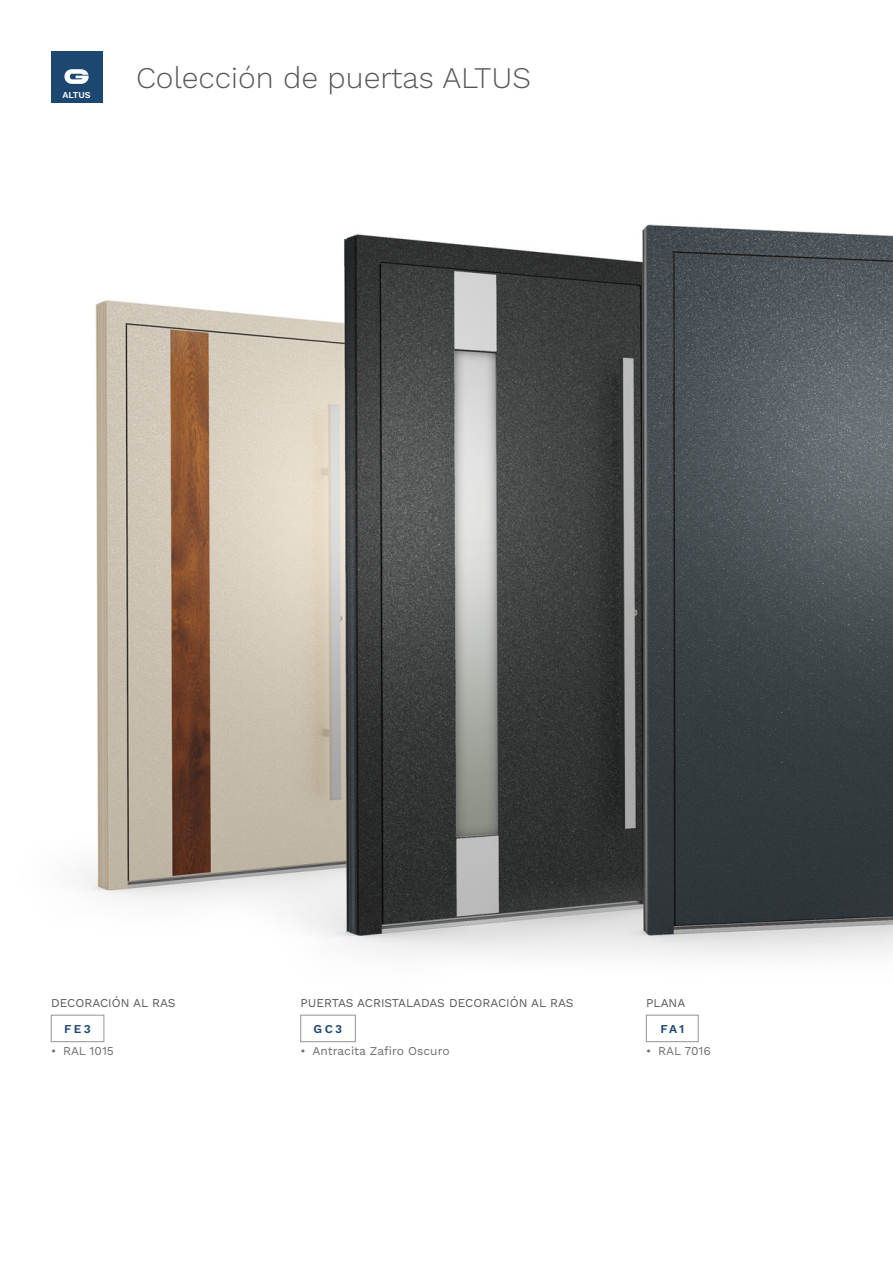
<style>
.page{position:relative;width:893px;height:1263px;background:#fff}
.page>*{position:absolute;margin:0;border:0;box-sizing:border-box;transform-origin:0 0}
.t1{font:300 30px "Work Sans";color:#57585a}
.Tekst_akaptiowy_8_pkt{font:12px "Work Sans";color:#57585a}
.t2{font:12px "Work Sans";color:#6c6d70}
.t3{font:600 12px "Work Sans";letter-spacing:.2em;color:#1c4771}
.t4{font:600 9px "Work Sans";color:#fff}
</style>
<div class="page">
<img style="left:50px;top:51px;width:843px;height:992px">
<div style="left:51px;top:51px;width:51px;height:51px;background:#1c4771"></div>
<svg style="left:64px;top:69px;width:25px;height:15px"></svg>
<div style="left:51px;top:1015px;width:53px;height:27px;border:1px solid #939598"></div>
<div style="left:300px;top:1015px;width:55px;height:27px;border:1px solid #939598"></div>
<div style="left:646px;top:1015px;width:52px;height:27px;border:1px solid #939598"></div>
<p class="t4" style="left:62px;top:89px;width:30px">ALTUS</p>
<p class="t1" style="left:136px;top:60px;width:397px">Colección de puertas ALTUS</p>
<p class="Tekst_akaptiowy_8_pkt" style="left:51px;top:996px;width:126px">DECORACIÓN AL RAS</p>
<p class="t3" style="left:64px;top:1022px;width:28px">FE3</p>
<p class="t2" style="left:51px;top:1044px;width:64px">• RAL 1015</p>
<p class="Tekst_akaptiowy_8_pkt" style="left:300px;top:996px;width:275px">PUERTAS ACRISTALADAS DECORACIÓN AL RAS</p>
<p class="t3" style="left:314px;top:1022px;width:30px">GC3</p>
<p class="t2" style="left:300px;top:1044px;width:151px">• Antracita Zafiro Oscuro</p>
<p class="Tekst_akaptiowy_8_pkt" style="left:646px;top:996px;width:41px">PLANA</p>
<p class="t3" style="left:660px;top:1022px;width:25px">FA1</p>
<p class="t2" style="left:646px;top:1044px;width:66px">• RAL 7016</p>
</div>
